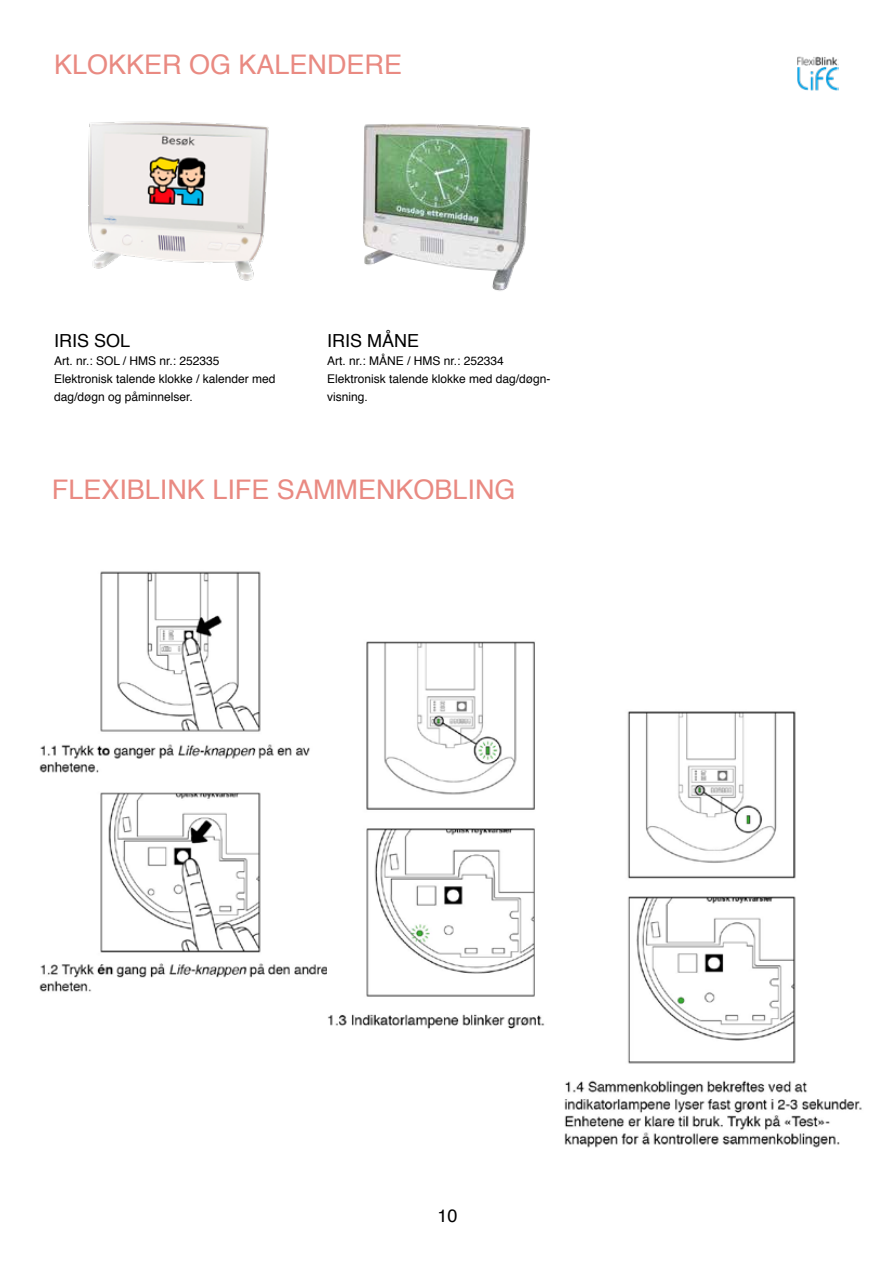
<style>
.page{position:relative;width:893px;height:1263px;background:#fff}
.page>*{position:absolute;margin:0;border:0;box-sizing:border-box;transform-origin:0 0}
.t1{font:27px "Helvetica";color:#e98a82}
.t2{font:18px "Helvetica";color:#000}
.t3{font:12px/18px "Helvetica";color:#000}
</style>
<div class="page">
<img style="left:797px;top:56px;width:42px;height:35px">
<img style="left:88px;top:121px;width:181px;height:160px">
<img style="left:363px;top:123px;width:168px;height:168px">
<img style="left:39px;top:571px;width:288px;height:421px">
<img style="left:328px;top:641px;width:217px;height:388px">
<img style="left:564px;top:711px;width:298px;height:437px">
<h1 class="t1" style="left:54px;top:44px;width:350px">KLOKKER OG KALENDERE</h1>
<h2 class="t2" style="left:54px;top:327px;width:78px">IRIS SOL</h2>
<p class="t3" style="left:54px;top:352px;width:223px">Art. nr.: SOL / HMS nr.: 252335<br>Elektronisk talende klokke / kalender med dag/døgn og påminnelser.</p>
<h2 class="t2" style="left:327px;top:327px;width:94px">IRIS MÅNE</h2>
<p class="t3" style="left:327px;top:352px;width:225px">Art. nr.: MÅNE / HMS nr.: 252334<br>Elektronisk talende klokke med dag/døgn&shy;visning.</p>
<h1 class="t1" style="left:52px;top:469px;width:465px">FLEXIBLINK LIFE SAMMENKOBLING</h1>
<h2 class="t2" style="left:437px;top:1202px;width:22px">10</h2>
</div>
